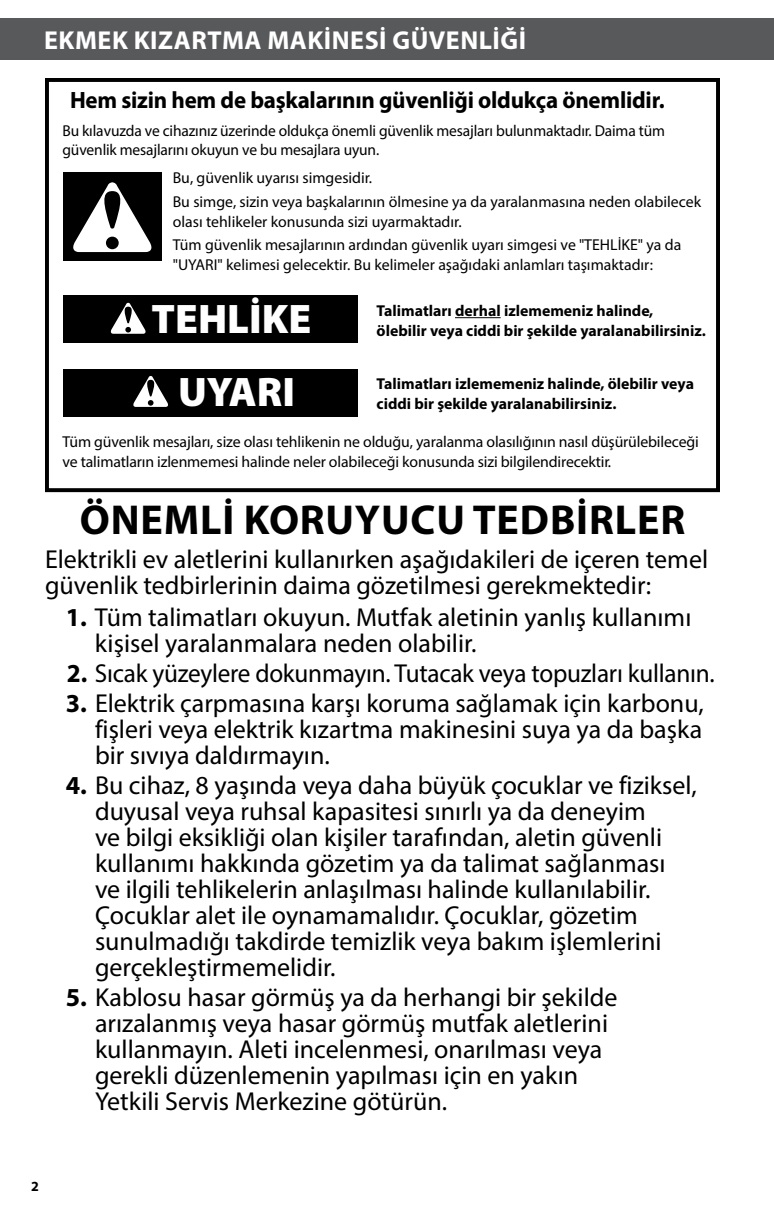
<style>
.page{position:relative;width:774px;height:1224px;background:#fff}
.page>*{position:absolute;margin:0;border:0;box-sizing:border-box;transform-origin:0 0}
.t1{font:700 42px "Myriad Pro";letter-spacing:.02em;color:#000}
.t2{font:900 41.4px/73px "Myriad Pro";color:#fff;text-align:center}
.t3{font:26px/26px "Myriad Pro";color:#000}
.t4{font:700 26px "Myriad Pro";letter-spacing:.02em;color:#fff}
.t5{font:700 23.6px "Myriad Pro";letter-spacing:-.01em;color:#000}
.t6{font:15.8px/19.8px "Myriad Pro";letter-spacing:-.01em;color:#000}
.t7{font:700 15.8px/19.8px "Myriad Pro";color:#000}
.t8{font:700 14px "Myriad Pro";color:#000}
.s1{font-weight:700}
</style>
<div class="page">
<div style="left:0;top:18px;width:774px;height:42px;background:#58595b"></div>
<div style="left:45px;top:78px;width:675px;height:414px;border:4px solid #000"></div>
<div style="left:64px;top:296px;width:294px;height:47px;background:#000"></div>
<svg style="left:110px;top:303px;width:36px;height:31px"></svg>
<div style="left:64px;top:369px;width:294px;height:47px;background:#000"></div>
<svg style="left:133px;top:376px;width:35px;height:31px"></svg>
<div style="left:63px;top:172px;width:99px;height:89px;background:#000"></div>
<svg style="left:73px;top:182px;width:79px;height:70px"></svg>
<hr style="left:455px;top:317px;width:46px;height:1px;background:#000">
<p class="t4" style="left:44px;top:23px;width:483px">EKMEK KIZARTMA MAKINESI GÜVENLIĞI</p>
<p class="t5" style="left:70px;top:85px;width:596px">Hem sizin hem de başkalarının güvenliği oldukça önemlidir.</p>
<p class="t6" style="left:63px;top:120px;width:604px">Bu kılavuzda ve cihazınız üzerinde oldukça önemli güvenlik mesajları bulunmaktadır. Daima tüm güvenlik mesajlarını okuyun ve bu mesajlara uyun.</p>
<p class="t6" style="left:173px;top:166px;width:530px;line-height:23.6px">Bu, güvenlik uyarısı simgesidir.<br>Bu simge, sizin veya başkalarının ölmesine ya da yaralanmasına neden olabilecek</p>
<p class="t6" style="left:173px;top:209px;width:510px;line-height:23.6px">olası tehlikeler konusunda sizi uyarmaktadır.<br>Tüm güvenlik mesajlarının ardından güvenlik uyarı simgesi ve "TEHLİKE" ya da</p>
<p class="t6" style="left:173px;top:255px;width:482px">"UYARI" kelimesi gelecektir. Bu kelimeler aşağıdaki anlamları taşımaktadır:</p>
<p class="t7" style="left:377px;top:300px;width:331px">Talimatları derhal izlememeniz halinde, ölebilir veya ciddi bir şekilde yaralanabilirsiniz.</p>
<p class="t7" style="left:377px;top:373px;width:319px">Talimatları izlememeniz halinde, ölebilir veya ciddi bir şekilde yaralanabilirsiniz.</p>
<p class="t6" style="left:63px;top:432px;width:638px">Tüm güvenlik mesajları, size olası tehlikenin ne olduğu, yaralanma olasılığının nasıl düşürülebileceği ve talimatların izlenmemesi halinde neler olabileceği konusunda sizi bilgilendirecektir.</p>
<h2 class="t2" style="left:152px;top:281px;width:161px">TEHLİKE<br>UYARI</h2>
<h1 class="t1" style="left:80px;top:492px;width:607px">ÖNEMLI KORUYUCU TEDBIRLER</h1>
<p class="t3" style="left:45px;top:546px;width:665px">Elektrikli ev aletlerini kullanırken aşağıdakileri de içeren temel güvenlik tedbirlerinin daima gözetilmesi gerekmektedir:</p>
<p class="t3" style="left:95px;top:604px;width:598px;text-indent:-29px"><span class="s1">1.</span> Tüm talimatları okuyun. Mutfak aletinin yanlış kullanımı kişisel yaralanmalara neden olabilir.</p>
<p class="t3" style="left:67px;top:660px;width:649px"><span class="s1">2.</span> Sıcak yüzeylere dokunmayın. Tutacak veya topuzları kullanın.</p>
<p class="t3" style="left:95px;top:690px;width:610px;text-align:justify;text-indent:-29px"><span class="s1">3.</span> Elektrik çarpmasına karşı koruma sağlamak için karbonu, fişleri veya elektrik kızartma makinesini suya ya da başka bir sıvıya daldırmayın.</p>
<p class="t3" style="left:95px;top:772px;width:603px;text-indent:-29px"><span class="s1">4.</span> Bu cihaz, 8 yaşında veya daha büyük çocuklar ve fiziksel, duyusal veya ruhsal kapasitesi sınırlı ya da deneyim<br>ve bilgi eksikliği olan kişiler tarafından, aletin güvenli kullanımı hakkında gözetim ya da talimat sağlanması ve ilgili tehlikelerin anlaşılması halinde kullanılabilir.<br>Çocuklar alet ile oynamamalıdır. Çocuklar, gözetim sunulmadığı takdirde temizlik veya bakım işlemlerini gerçekleştirmemelidir.</p>
<p class="t3" style="left:95px;top:984px;width:524px;text-indent:-29px"><span class="s1">5.</span> Kablosu hasar görmüş ya da herhangi bir şekilde arızalanmış veya hasar görmüş mutfak aletlerini kullanmayın. Aleti incelenmesi, onarılması veya gerekli düzenlemenin yapılması için en yakın Yetkili Servis Merkezine götürün.</p>
<p class="t8" style="left:31px;top:1178px;width:9px">2</p>
</div>
